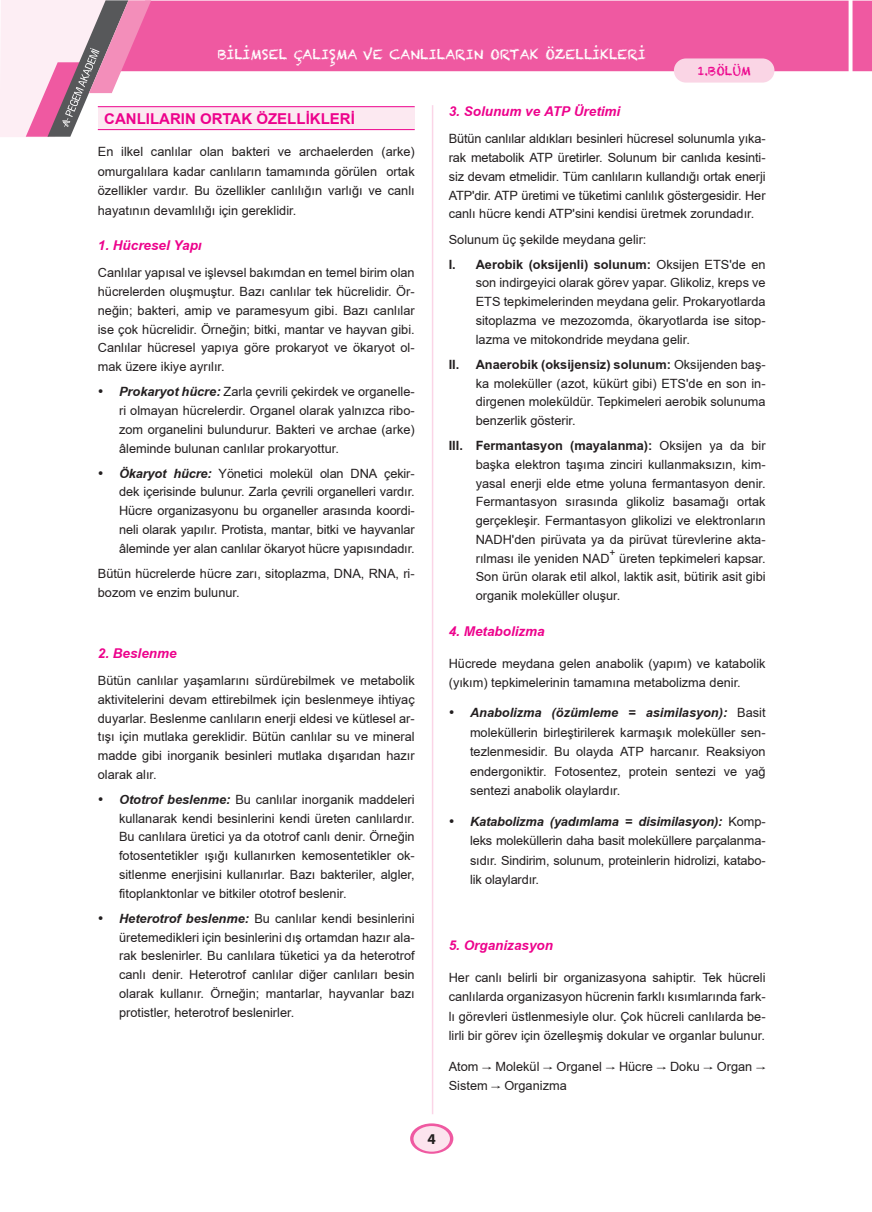
<style>
.page{position:relative;width:872px;height:1212px;background:#fff}
.page>*{position:absolute;margin:0;border:0;box-sizing:border-box;transform-origin:0 0}
.baslik_2{font:700 15px "TR Arial";color:#ed028c}
.t1{font:700 15px "Myriad Pro";color:#231f20}
.baslik_3{font:italic 700 13.5px "TR Arial";color:#ed028c}
.t2{font:13.5px "Chalkduster";color:#fff}
.METİN{font:12.75px/18.8px "TR Arial";color:#231f20;text-align:justify}
.t3{font:12px "Chalkduster";color:#ed028c}
.t4{font:10.2px "TR Arial";color:#231f20}
.s1{font-weight:700;font-style:italic}
.s2{font-weight:700}
.s3{font-family:"MM Arrow"}
</style>
<div class="page">
<svg style="left:410px;top:1123px;width:43px;height:31px"></svg>
<div style="left:413px;top:1126px;width:37px;height:25px;background:#fce4ee;border-radius:50%"></div>
<hr style="left:432px;top:105px;width:1px;height:1009px;background:#ef59a1">
<svg style="left:852px;top:1px;width:20px;height:70px"></svg>
<div style="left:151px;top:1px;width:697px;height:70px;background:#ef59a1"></div>
<svg style="left:0;top:0;width:151px;height:137px;background:#e1bbcd"></svg>
<div style="left:674px;top:58px;width:100px;height:25px;background:#fad5e5;border-radius:12px"></div>
<div style="left:98px;top:107px;width:317px;height:23px;background:#fce9f1"></div>
<hr style="left:98px;top:106px;width:317px;height:1px;background:#ed028c">
<hr style="left:98px;top:129px;width:317px;height:1px;background:#ed028c">
<p class="t2" style="left:218px;top:46px;width:429px">BİLİMSEL ÇALIŞMA VE CANLILARIN ORTAK ÖZELLİKLERİ</p>
<p class="t3" style="left:697px;top:64px;width:55px">1.BÖLÜM</p>
<p class="baslik_2" style="left:104px;top:108px;width:252px">CANLILARIN ORTAK ÖZELLİKLERİ</p>
<p class="METİN" style="left:98px;top:142px;width:318px;line-height:19.5px">En ilkel canlılar olan bakteri ve archaelerden (arke) omurgalılara kadar canlıların tamamında görülen ortak özellikler vardır. Bu özellikler canlılığın varlığı ve canlı hayatının devamlılığı için gereklidir.</p>
<p class="baslik_3" style="left:98px;top:236px;width:105px">1. Hücresel Yapı</p>
<p class="METİN" style="left:98px;top:263px;width:318px">Canlılar yapısal ve işlevsel bakımdan en temel birim olan hücrelerden oluşmuştur. Bazı canlılar tek hücrelidir. Ör&shy;neğin; bakteri, amip ve paramesyum gibi. Bazı canlılar ise çok hücrelidir. Örneğin; bitki, mantar ve hayvan gibi.<br>Canlılar hücresel yapıya göre prokaryot ve ökaryot ol&shy;mak üzere ikiye ayrılır.</p>
<p class="METİN" style="left:119px;top:382px;width:297px;text-indent:-21px">• <span class="s1">Prokaryot hücre:</span> Zarla çevrili çekirdek ve organelle&shy;ri olmayan hücrelerdir. Organel olarak yalnızca ribo&shy;zom organelini bulundurur. Bakteri ve archae (arke) âleminde bulunan canlılar prokaryottur.</p>
<p class="METİN" style="left:119px;top:464px;width:297px;text-indent:-21px">• <span class="s1">Ökaryot hücre:</span> Yönetici molekül olan DNA çekir&shy;dek içerisinde bulunur. Zarla çevrili organelleri vardır.<br>Hücre organizasyonu bu organeller arasında koordi&shy;neli olarak yapılır. Protista, mantar, bitki ve hayvanlar âleminde yer alan canlılar ökaryot hücre yapısındadır.</p>
<p class="METİN" style="left:98px;top:564px;width:318px">Bütün hücrelerde hücre zarı, sitoplazma, DNA, RNA, ri&shy;bozom ve enzim bulunur.</p>
<p class="baslik_3" style="left:98px;top:644px;width:80px">2. Beslenme</p>
<p class="METİN" style="left:98px;top:671px;width:318px">Bütün canlılar yaşamlarını sürdürebilmek ve metabolik aktivitelerini devam ettirebilmek için beslenmeye ihtiyaç duyarlar. Beslenme canlıların enerji eldesi ve kütlesel ar&shy;tışı için mutlaka gereklidir. Bütün canlılar su ve mineral madde gibi inorganik besinleri mutlaka dışarıdan hazır olarak alır.</p>
<p class="METİN" style="left:119px;top:790px;width:297px;text-indent:-21px">• <span class="s1">Ototrof beslenme:</span> Bu canlılar inorganik maddeleri kullanarak kendi besinlerini kendi üreten canlılardır.<br>Bu canlılara üretici ya da ototrof canlı denir. Örneğin fotosentetikler ışığı kullanırken kemosentetikler ok&shy;sitlenme enerjisini kullanırlar. Bazı bakteriler, algler, fitoplanktonlar ve bitkiler ototrof beslenir.</p>
<p class="METİN" style="left:119px;top:909px;width:297px;text-indent:-21px">• <span class="s1">Heterotrof beslenme:</span> Bu canlılar kendi besinlerini üretemedikleri için besinlerini dış ortamdan hazır ala&shy;rak beslenirler. Bu canlılara tüketici ya da heterotrof canlı denir. Heterotrof canlılar diğer canlıları besin olarak kullanır. Örneğin; mantarlar, hayvanlar bazı protistler, heterotrof beslenirler.</p>
<p class="baslik_3" style="left:449px;top:102px;width:173px">3. Solunum ve ATP Üretimi</p>
<p class="METİN" style="left:449px;top:129px;width:318px">Bütün canlılar aldıkları besinleri hücresel solunumla yıka&shy;rak metabolik ATP üretirler. Solunum bir canlıda kesinti&shy;siz devam etmelidir. Tüm canlıların kullandığı ortak enerji ATP'dir. ATP üretimi ve tüketimi canlılık göstergesidir. Her canlı hücre kendi ATP'sini kendisi üretmek zorundadır.</p>
<p class="METİN" style="left:449px;top:230px;width:199px">Solunum üç şekilde meydana gelir:</p>
<p class="METİN" style="left:476px;top:255px;width:291px;text-indent:-27px"><span class="s2">I. Aerobik (oksijenli) solunum:</span> Oksijen ETS'de en son indirgeyici olarak görev yapar. Glikoliz, kreps ve ETS tepkimelerinden meydana gelir. Prokaryotlarda sitoplazma ve mezozomda, ökaryotlarda ise sitop&shy;lazma ve mitokondride meydana gelir.</p>
<p class="METİN" style="left:476px;top:355px;width:291px;text-indent:-27px"><span class="s2">II. Anaerobik (oksijensiz) solunum:</span> Oksijenden baş&shy;ka moleküller (azot, kükürt gibi) ETS'de en son in&shy;dirgenen moleküldür. Tepkimeleri aerobik solunuma benzerlik gösterir.</p>
<p class="METİN" style="left:476px;top:436px;width:291px;text-indent:-27px"><span class="s2">III. Fermantasyon (mayalanma):</span> Oksijen ya da bir başka elektron taşıma zinciri kullanmaksızın, kim&shy;yasal enerji elde etme yoluna fermantasyon denir.<br>Fermantasyon sırasında glikoliz basamağı ortak gerçekleşir. Fermantasyon glikolizi ve elektronların NADH'den pirüvata ya da pirüvat türevlerine akta&shy;rılması ile yeniden NAD</p>
<p class="t4" style="left:609px;top:546px;width:7px">+</p>
<p class="METİN" style="left:476px;top:549px;width:291px;text-indent:143px">üreten tepkimeleri kapsar.<br>Son ürün olarak etil alkol, laktik asit, bütirik asit gibi organik moleküller oluşur.</p>
<p class="baslik_3" style="left:449px;top:622px;width:98px">4. Metabolizma</p>
<p class="METİN" style="left:449px;top:653px;width:318px;line-height:19.5px">Hücrede meydana gelen anabolik (yapım) ve katabolik (yıkım) tepkimelerinin tamamına metabolizma denir.</p>
<p class="METİN" style="left:470px;top:703px;width:297px;line-height:19.5px;text-indent:-21px">• <span class="s1">Anabolizma (özümleme = asimilasyon):</span> Basit moleküllerin birleştirilerek karmaşık moleküller sen&shy;tezlenmesidir. Bu olayda ATP harcanır. Reaksiyon endergoniktir. Fotosentez, protein sentezi ve yağ sentezi anabolik olaylardır.</p>
<p class="METİN" style="left:470px;top:811px;width:297px;line-height:19.5px;text-indent:-21px">• <span class="s1">Katabolizma (yadımlama = disimilasyon):</span> Komp&shy;leks moleküllerin daha basit moleküllere parçalanma&shy;sıdır. Sindirim, solunum, proteinlerin hidrolizi, katabo&shy;lik olaylardır.</p>
<p class="baslik_3" style="left:449px;top:936px;width:106px">5. Organizasyon</p>
<p class="METİN" style="left:449px;top:967px;width:318px;line-height:19.5px">Her canlı belirli bir organizasyona sahiptir. Tek hücreli canlılarda organizasyon hücrenin farklı kısımlarında fark&shy;lı görevleri üstlenmesiyle olur. Çok hücreli canlılarda be&shy;lirli bir görev için özelleşmiş dokular ve organlar bulunur.</p>
<p class="METİN" style="left:449px;top:1056px;width:318px;line-height:19.5px">Atom <span class="s3">"</span> Molekül <span class="s3">"</span> Organel <span class="s3">"</span> Hücre <span class="s3">"</span> Doku <span class="s3">"</span> Organ <span class="s3">"<br></span>Sistem <span class="s3">"</span> Organizma</p>
<p class="t1" style="left:427px;top:1129px;width:10px">4</p>
</div>
